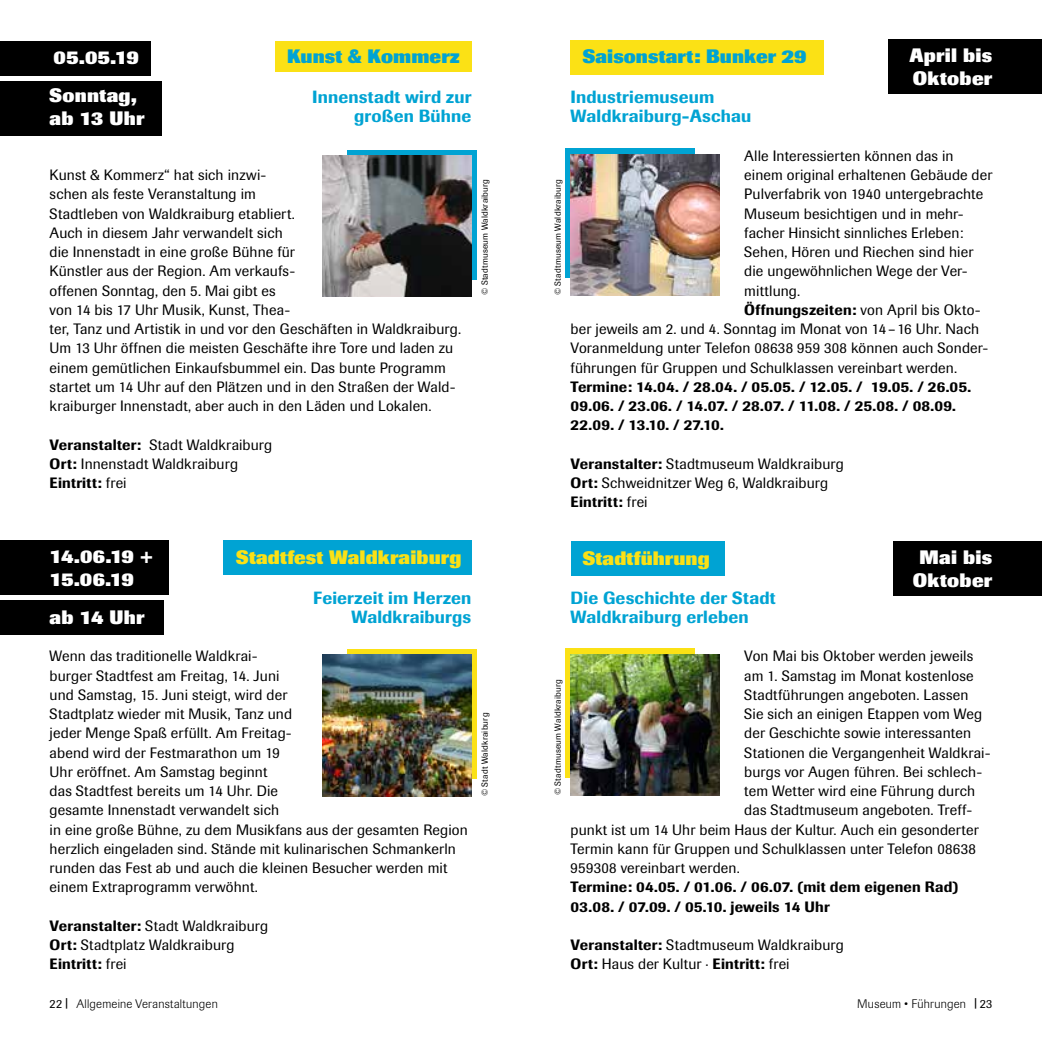
<style>
.page{position:relative;width:1042px;height:1042px;background:#fff}
.page>*{position:absolute;margin:0;border:0;box-sizing:border-box;transform-origin:0 0}
.t1{font:800 19.25px/23.1px "Imago";letter-spacing:.015em;color:#fff}
.t2{font:800 19.25px "Imago";letter-spacing:.005em;color:#fbe115}
.t3{font:800 19.25px "Imago";letter-spacing:.005em;color:#00a3d3}
.t4{font:800 19.25px/23.1px "Imago";letter-spacing:-.045em;color:#fff}
.t5{font:500 17.5px/19.2px "Imago";letter-spacing:.01em;color:#00a3d3;text-align:right}
.t6{font:14.88px/19.2px "Imago";letter-spacing:.01em;color:#000}
.t7{font:500 14.88px/19.2px "Imago";letter-spacing:.015em;color:#000}
.t8{font:300 12.25px "Imago";letter-spacing:.02em;color:#000}
.t9{font:8.75px "Imago";letter-spacing:.02em;color:#000}
.s1{font-weight:500}
.s2{font-weight:400}
.s3{font-weight:500;font-size:10.5px}
</style>
<div class="page">
<svg style="left:347px;top:649px;width:129px;height:129px"></svg>
<img style="left:322px;top:655px;width:149px;height:141px">
<div style="left:223px;top:540px;width:248px;height:35px;background:#00a3d3"></div>
<div style="left:0;top:540px;width:169px;height:55px;background:#000"></div>
<div style="left:0;top:600px;width:164px;height:34px;background:#000"></div>
<div style="left:566px;top:149px;width:128px;height:129px;background:#00a3d3"></div>
<div style="left:566px;top:649px;width:128px;height:129px;background:#fbe115"></div>
<img style="left:570px;top:154px;width:149px;height:141px">
<img style="left:570px;top:654px;width:149px;height:141px">
<div style="left:570px;top:40px;width:253px;height:34px;background:#fbe115"></div>
<div style="left:570px;top:541px;width:154px;height:34px;background:#00a3d3"></div>
<div style="left:888px;top:40px;width:154px;height:54px;background:#000"></div>
<div style="left:893px;top:541px;width:149px;height:55px;background:#000"></div>
<div style="left:347px;top:150px;width:129px;height:129px;background:#00a3d3"></div>
<div style="left:0;top:81px;width:162px;height:54px;background:#000"></div>
<div style="left:0;top:41px;width:151px;height:35px;background:#000"></div>
<img style="left:322px;top:155px;width:149px;height:142px">
<div style="left:275px;top:41px;width:196px;height:31px;background:#fbe115"></div>
<p class="t1" style="left:54px;top:46px;width:87px">05.05.19</p>
<p class="t3" style="left:287px;top:45px;width:174px">Kunst &amp; Kommerz</p>
<p class="t3" style="left:583px;top:45px;width:225px">Saisonstart: Bunker 29</p>
<p class="t1" style="left:909px;top:44px;width:84px">April bis<br>Oktober</p>
<p class="t1" style="left:50px;top:84px;width:97px">Sonntag, ab 13 Uhr</p>
<p class="t5" style="left:312px;top:87px;width:161px">Innenstadt wird zur großen Bühne</p>
<p class="t5" style="left:570px;top:87px;width:182px;text-align:left">Industriemuseum<br>Waldkraiburg-Aschau</p>
<p class="t6" style="left:50px;top:165px;width:413px">Kunst &amp; Kommerz“ hat sich inzwi-<br>schen als feste Veranstaltung im<br>Stadtleben von Waldkraiburg etabliert.<br>Auch in diesem Jahr verwandelt sich<br>die Innenstadt in eine große Bühne für<br>Künstler aus der Region. Am verkaufs-<br>offenen Sonntag, den 5. Mai gibt es<br>von 14 bis 17 Uhr Musik, Kunst, Thea-<br>ter, Tanz und Artistik in und vor den Geschäften in Waldkraiburg.<br>Um 13 Uhr öffnen die meisten Geschäfte ihre Tore und laden zu einem gemütlichen Einkaufsbummel ein. Das bunte Programm startet um 14 Uhr auf den Plätzen und in den Straßen der Wald&shy;kraiburger Innenstadt, aber auch in den Läden und Lokalen.</p>
<p class="t6" style="left:50px;top:435px;width:224px"><span class="s1">Veranstalter:</span> Stadt Waldkraiburg<br><span class="s1">Ort:</span> Innenstadt Waldkraiburg<br><span class="s1">Eintritt:</span> frei</p>
<p class="t9" style="left:480px;top:295px;width:118px;rotate:-90deg">© Stadtmuseum Waldkraiburg</p>
<p class="t9" style="left:552px;top:295px;width:118px;rotate:-90deg">© Stadtmuseum Waldkraiburg</p>
<p class="t6" style="left:744px;top:146px;width:211px">Alle Interessierten können das in</p>
<p class="t6" style="left:744px;top:165px;width:250px">einem original erhaltenen Gebäude der</p>
<p class="t6" style="left:744px;top:185px;width:240px">Pulverfabrik von 1940 untergebrachte</p>
<p class="t6" style="left:744px;top:204px;width:221px">Museum besichtigen und in mehr-</p>
<p class="t6" style="left:744px;top:223px;width:221px">facher Hinsicht sinnliches Erleben:</p>
<p class="t6" style="left:744px;top:242px;width:230px">Sehen, Hören und Riechen sind hier</p>
<p class="t6" style="left:744px;top:262px;width:225px">die ungewöhnlichen Wege der Ver-</p>
<p class="t6" style="left:744px;top:281px;width:58px">mittlung.</p>
<p class="t6" style="left:744px;top:300px;width:238px"><span class="s1">Öffnungszeiten:</span> von April bis Okto-</p>
<p class="t6" style="left:570px;top:319px;width:410px">ber jeweils am 2. und 4. Sonntag im Monat von 14 –16 Uhr. Nach</p>
<p class="t6" style="left:570px;top:339px;width:419px">Voranmeldung unter Telefon 08638 959 308 können auch Sonder-</p>
<p class="t6" style="left:570px;top:358px;width:388px">führungen für Gruppen und Schulklassen vereinbart werden.</p>
<p class="t7" style="left:570px;top:377px;width:402px">Termine: 14.04. / 28.04. / 05.05. / 12.05. / 19.05. / 26.05.<br>09.06. / 23.06. / 14.07. / 28.07. / 11.08. / 25.08. / 08.09.<br>22.09. / 13.10. / 27.10.</p>
<p class="t6" style="left:570px;top:454px;width:275px"><span class="s1">Veranstalter:</span> Stadtmuseum Waldkraiburg<br><span class="s1">Ort:</span> Schweidnitzer Weg 6, Waldkraiburg<br><span class="s1">Eintritt:</span> frei</p>
<p class="t4" style="left:50px;top:544px;width:105px">14.06.19 +<br>15.06.19</p>
<p class="t1" style="left:50px;top:605px;width:96px">ab 14 Uhr</p>
<p class="t2" style="left:236px;top:546px;width:227px">Stadtfest Waldkraiburg</p>
<p class="t5" style="left:313px;top:588px;width:160px">Feierzeit im Herzen<br>Waldkraiburgs</p>
<p class="t2" style="left:583px;top:546px;width:129px">Stadtführung</p>
<p class="t5" style="left:570px;top:588px;width:206px;text-align:left">Die Geschichte der Stadt<br>Waldkraiburg erleben</p>
<p class="t1" style="left:913px;top:545px;width:81px;text-align:center">Mai bis<br>Oktober</p>
<p class="t6" style="left:50px;top:647px;width:420px">Wenn das traditionelle Waldkrai-<br>burger Stadtfest am Freitag, 14. Juni<br>und Samstag, 15. Juni steigt, wird der<br>Stadtplatz wieder mit Musik, Tanz und<br>jeder Menge Spaß erfüllt. Am Freitag-<br>abend wird der Festmarathon um 19<br>Uhr eröffnet. Am Samstag beginnt<br>das Stadtfest bereits um 14 Uhr. Die<br>gesamte Innenstadt verwandelt sich<br>in eine große Bühne, zu dem Musikfans aus der gesamten Region herzlich eingeladen sind. Stände mit kulinarischen Schmankerln runden das Fest ab und auch die kleinen Besucher werden mit einem Extraprogramm verwöhnt.</p>
<p class="t6" style="left:50px;top:916px;width:220px"><span class="s1">Veranstalter:</span> Stadt Waldkraiburg<br><span class="s1">Ort:</span> Stadtplatz Waldkraiburg<br><span class="s1">Eintritt:</span> frei</p>
<p class="t9" style="left:480px;top:796px;width:85px;rotate:-90deg">© Stadt Waldkraiburg</p>
<p class="t9" style="left:552px;top:795px;width:118px;rotate:-90deg">© Stadtmuseum Waldkraiburg</p>
<p class="t6" style="left:744px;top:647px;width:230px">Von Mai bis Oktober werden jeweils</p>
<p class="t6" style="left:744px;top:666px;width:231px">am 1. Samstag im Monat kostenlose</p>
<p class="t6" style="left:744px;top:685px;width:226px">Stadtführungen angeboten. Lassen</p>
<p class="t6" style="left:744px;top:704px;width:239px">Sie sich an einigen Etappen vom Weg</p>
<p class="t6" style="left:744px;top:724px;width:228px">der Geschichte sowie interessanten</p>
<p class="t6" style="left:744px;top:743px;width:248px">Stationen die Vergangenheit Waldkrai-</p>
<p class="t6" style="left:744px;top:762px;width:239px">burgs vor Augen führen. Bei schlech-</p>
<p class="t6" style="left:744px;top:781px;width:232px">tem Wetter wird eine Führung durch</p>
<p class="t6" style="left:744px;top:801px;width:229px">das Stadtmuseum angeboten. Treff-</p>
<p class="t6" style="left:570px;top:820px;width:410px">punkt ist um 14 Uhr beim Haus der Kultur. Auch ein gesonderter</p>
<p class="t6" style="left:570px;top:839px;width:407px">Termin kann für Gruppen und Schulklassen unter Telefon 08638</p>
<p class="t6" style="left:570px;top:858px;width:171px">959308 vereinbart werden.</p>
<p class="t7" style="left:570px;top:877px;width:390px">Termine: 04.05. / 01.06. / 06.07. (mit dem eigenen Rad)<br>03.08. / 07.09. / 05.10. jeweils 14 Uhr</p>
<p class="t6" style="left:570px;top:935px;width:275px"><span class="s1">Veranstalter:</span> Stadtmuseum Waldkraiburg<br><span class="s1">Ort:</span> Haus der Kultur · <span class="s1">Eintritt:</span> frei</p>
<p class="t8" style="left:50px;top:997px;width:170px"><span class="s2">22</span> <span class="s3">|</span> Allgemeine Veranstaltungen</p>
<p class="t8" style="left:857px;top:997px;width:137px">Museum • Führungen <span class="s3">|</span> <span class="s2">23</span></p>
</div>
